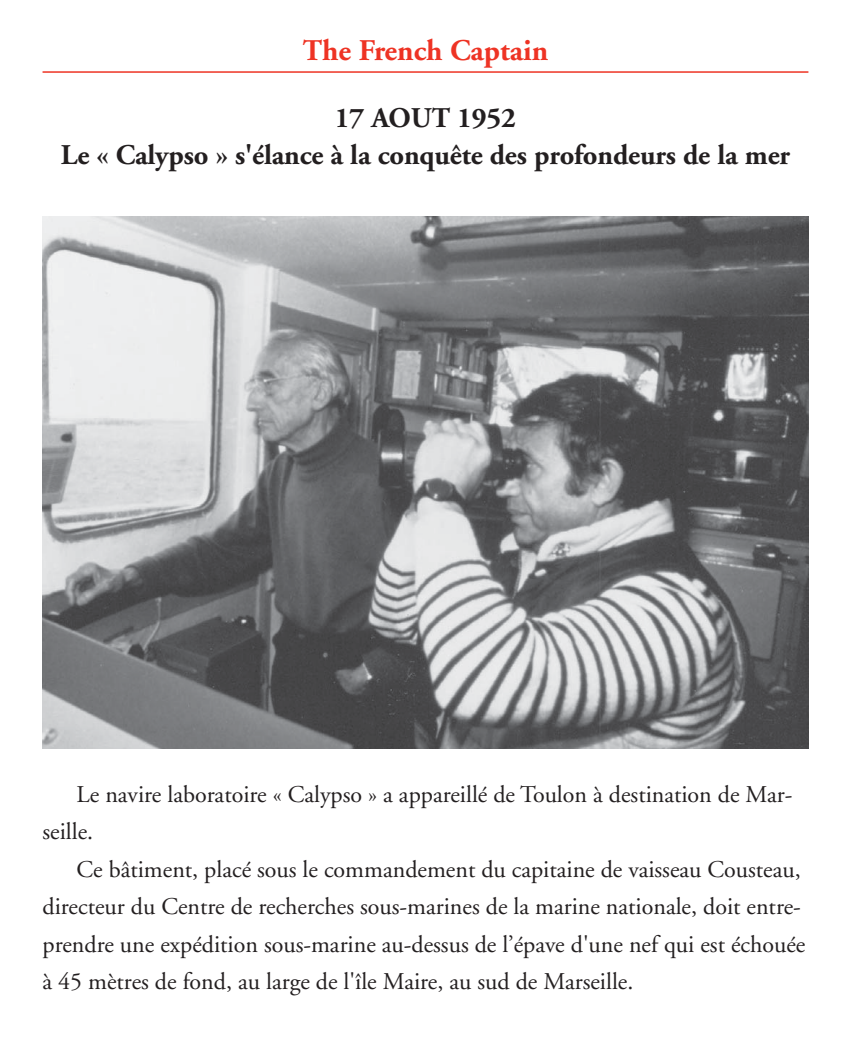
<style>
.page{position:relative;width:851px;height:1063px;background:#fff}
.page>*{position:absolute;margin:0;border:0;box-sizing:border-box;transform-origin:0 0}
.t1{font:700 30px "Adobe Garamond";color:#ee3324}
.t2{font:700 28.5px/37.5px "Adobe Garamond";letter-spacing:-.005em;color:#231f20;text-align:center}
.t3{font:24px/37.5px "Adobe Garamond";color:#231f20}
</style>
<div class="page">
<hr style="left:43px;top:71px;width:765px;height:2px;background:#ee3324">
<img style="left:43px;top:217px;width:765px;height:531px">
<p class="t1" style="left:303px;top:38px;width:247px">The French Captain</p>
<p class="t2" style="left:61px;top:102px;width:730px">17 AOUT 1952<br>Le « Calypso » s'élance à la conquête des profondeurs de la mer</p>
<p class="t3" style="left:43px;top:778px;width:751px;text-indent:34px">Le navire laboratoire « Calypso » a appareillé de Toulon à destination de Mar&shy;seille.</p>
<p class="t3" style="left:43px;top:853px;width:764px;text-indent:34px">Ce bâtiment, placé sous le commandement du capitaine de vaisseau Cousteau, directeur du Centre de recherches sous-marines de la marine nationale, doit entre&shy;prendre une expédition sous-marine au-dessus de l’épave d'une nef qui est échouée à 45 mètres de fond, au large de l'île Maire, au sud de Marseille.</p>
</div>
